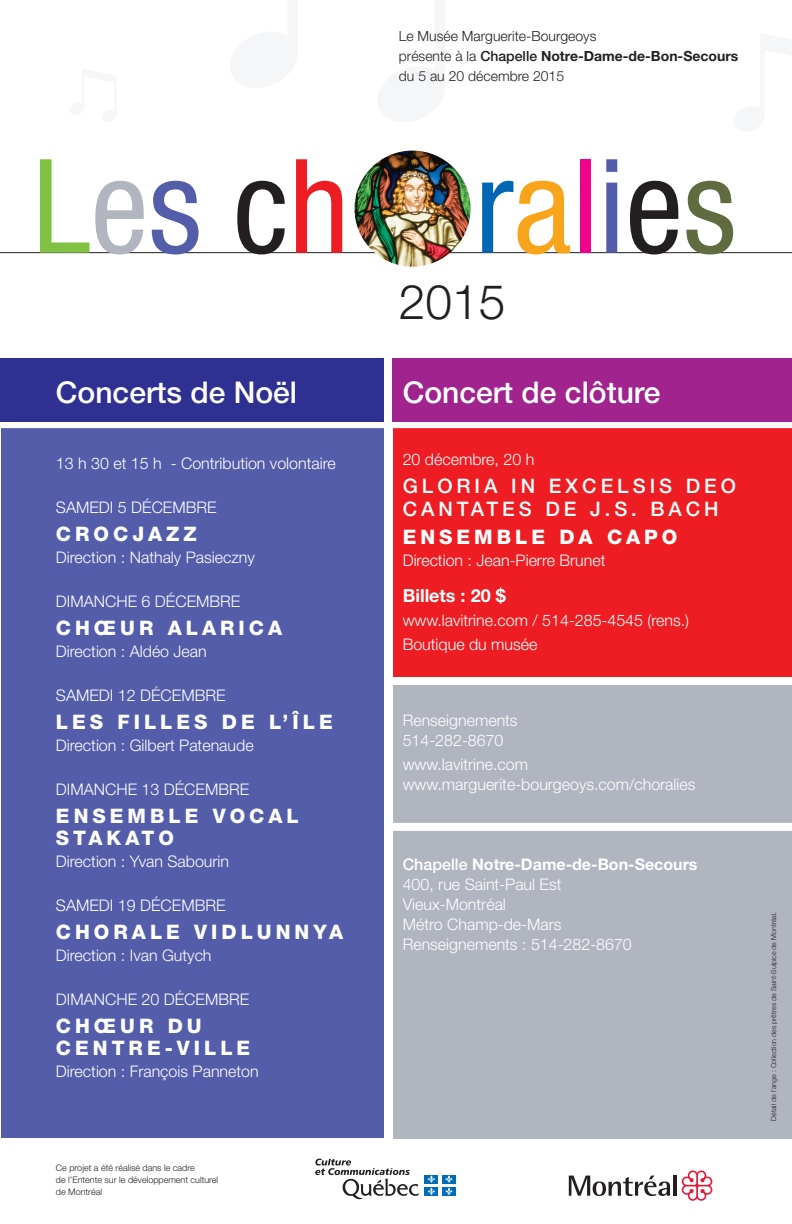
<style>
.page{position:relative;width:792px;height:1224px;background:#fff}
.page>*{position:absolute;margin:0;border:0;box-sizing:border-box;transform-origin:0 0}
.t1{font:condensed 130.8px "Helvetica Neue";color:#535da9}
.t2{font:300 48px "Helvetica Neue";color:#231f20}
.t3{font:500 30px "Helvetica Neue";color:#fff}
.t4{font:800 20px/22px "Helvetica Neue";letter-spacing:.2em;color:#fff}
.t5{font:500 20px/23px "Helvetica Neue";letter-spacing:.2em;color:#fff}
.t6{font:700 18px "Helvetica Neue";color:#fff}
.t7{font:300 16px/20px "Helvetica Neue";color:#fff}
.t8{font:300 14px/20px "Helvetica Neue";color:#231f20}
.t9{font:300 9px/12px "Helvetica Neue";color:#231f20}
.t10{font:300 7px "Helvetica Neue";color:#231f20}
.s1{font-weight:500}
.s2{font-weight:700}
.s3{color:#7fc241}
.s4{color:#b1b5c0}
.s5{color:#231f20}
.s6{color:#ee1d23}
.s7{color:#0166b3}
.s8{color:#f9a51b}
.s9{color:#ed028c}
.s10{color:#606b3f}
</style>
<div class="page">
<hr style="left:0;top:252px;width:792px;height:1px;background:#231f20">
<div style="left:1px;top:358px;width:383px;height:780px;background:#535da9"></div>
<div style="left:393px;top:358px;width:399px;height:319px;background:#ee1d23"></div>
<div style="left:393px;top:685px;width:399px;height:453px;background:#b1b5c0"></div>
<svg style="left:315px;top:1159px;width:104px;height:40px"></svg>
<div style="left:425px;top:1175px;width:13px;height:8px;background:#006cb7"></div>
<div style="left:442px;top:1175px;width:14px;height:8px;background:#006cb7"></div>
<div style="left:425px;top:1187px;width:13px;height:9px;background:#006cb7"></div>
<svg style="left:428px;top:1175px;width:7px;height:20px"></svg>
<div style="left:442px;top:1187px;width:14px;height:9px;background:#006cb7"></div>
<svg style="left:445px;top:1175px;width:8px;height:20px"></svg>
<svg style="left:569px;top:1176px;width:101px;height:20px"></svg>
<hr style="left:673px;top:1176px;width:4px;height:20px;background:#231f20">
<svg style="left:682px;top:1171px;width:30px;height:30px"></svg>
<svg style="left:0;top:421px;width:792px;height:7px;background:#e9e0ef"></svg>
<div style="left:385px;top:823px;width:407px;height:8px;background:#fff"></div>
<img style="left:354px;top:151px;width:117px;height:116px;border-radius:58px">
<div style="left:0;top:358px;width:384px;height:63px;background:#2e3092"></div>
<div style="left:392px;top:358px;width:400px;height:63px;background:#a0238e"></div>
<p class="t8" style="left:399px;top:26px;width:341px">Le Musée Marguerite-Bourgeoys<br>présente à la <span class="s1">Chapelle</span> <span class="s2">Notre-Dame-de-Bon-Secours </span>du 5 au 20 décembre 2015</p>
<h1 class="t1" style="left:32px;top:131px;width:706px"><span class="s3">L</span><span class="s4">e</span>s <span class="s5">c</span><span class="s6">h</span> <span class="s7">r</span><span class="s8">a</span><span class="s9">l</span>i<span class="s5">e</span><span class="s10">s</span></h1>
<h2 class="t2" style="left:399px;top:273px;width:108px">2015</h2>
<h3 class="t3" style="left:56px;top:374px;width:243px">Concerts de Noël</h3>
<p class="t7" style="left:56px;top:452px;width:281px">13 h 30 et 15 h - Contribution volontaire</p>
<p class="t7" style="left:56px;top:496px;width:162px">Samedi 5 décembre</p>
<p class="t4" style="left:56px;top:522px;width:142px">CROCJAZZ</p>
<p class="t7" style="left:56px;top:546px;width:200px">Direction : Nathaly Pasieczny</p>
<p class="t7" style="left:56px;top:590px;width:186px">Dimanche 6 décembre</p>
<p class="t4" style="left:56px;top:616px;width:228px">CHŒUR ALARICA</p>
<p class="t7" style="left:56px;top:640px;width:152px">Direction : Aldéo Jean</p>
<p class="t7" style="left:56px;top:684px;width:171px">Samedi 12 décembre</p>
<p class="t4" style="left:56px;top:710px;width:278px">LES FILLES DE L’ÎLE</p>
<p class="t7" style="left:56px;top:734px;width:199px">Direction : Gilbert Patenaude</p>
<p class="t7" style="left:56px;top:778px;width:195px">Dimanche 13 décembre</p>
<p class="t4" style="left:56px;top:804px;width:244px">ENSEMBLE VOCAL<br>STAKATO</p>
<p class="t7" style="left:56px;top:850px;width:175px">Direction : Yvan Sabourin</p>
<p class="t7" style="left:56px;top:894px;width:171px">Samedi 19 décembre</p>
<p class="t4" style="left:56px;top:920px;width:289px">CHORALE VIDLUNNYA</p>
<p class="t7" style="left:56px;top:944px;width:157px">Direction : Ivan Gutych</p>
<p class="t7" style="left:56px;top:988px;width:195px">Dimanche 20 décembre</p>
<p class="t4" style="left:56px;top:1014px;width:196px">CHŒUR DU<br>CENTRE-VILLE</p>
<p class="t7" style="left:56px;top:1060px;width:204px">Direction : François Panneton</p>
<p class="t9" style="left:56px;top:1162px;width:164px">Ce projet a été réalisé dans le cadre<br>de l’Entente sur le développement culturel de Montréal</p>
<h3 class="t3" style="left:403px;top:374px;width:259px">Concert de clôture</h3>
<p class="t7" style="left:403px;top:448px;width:133px">20 décembre, 20 h</p>
<p class="t5" style="left:403px;top:474px;width:335px">Gloria in exc elsis Deo<br>Can tates d e J.S. Bac h</p>
<p class="t4" style="left:403px;top:525px;width:276px">ENSEMBLE DA CAPO</p>
<p class="t7" style="left:403px;top:549px;width:204px">Direction : Jean-Pierre Brunet</p>
<p class="t6" style="left:403px;top:584px;width:104px">Billets : 20 $</p>
<p class="t7" style="left:403px;top:607px;width:288px;line-height:24px">www.lavitrine.com / 514-285-4545 (rens.)<br>Boutique du musée</p>
<p class="t7" style="left:403px;top:709px;width:116px">Renseignements<br>514-282-8670</p>
<p class="t7" style="left:403px;top:753px;width:294px">www.lavitrine.com www.marguerite-bourgeoys.com/choralies</p>
<p class="t7" style="left:403px;top:853px;width:296px"><span class="s1">Chapelle</span> <span class="s2">Notre-Dame-de-Bon-Secours<br></span>400, rue Saint-Paul Est<br>Vieux-Montréal<br>Métro Champ-de-Mars<br>Renseignements : 514-282-8670</p>
<p class="t10" style="left:770px;top:1121px;width:211px;rotate:-90deg">Détail de l’ange : Collection des prêtres de Saint-Sulpice de Montréal.</p>
</div>
